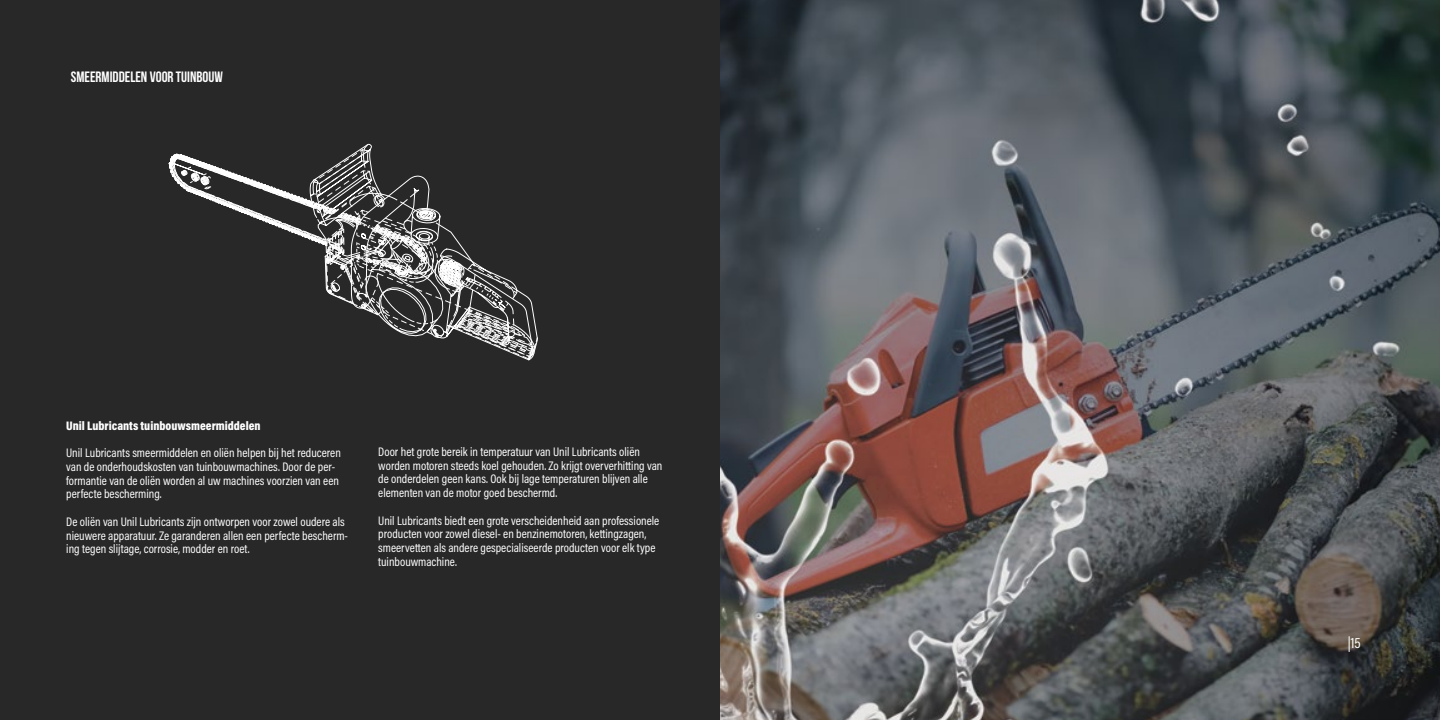
<style>
.page{position:relative;width:1440px;height:720px;background:#fff}
.page>*{position:absolute;margin:0;border:0;box-sizing:border-box;transform-origin:0 0}
.t1{font:15px "Bebas Neue";color:#fff}
.t2{font:15px "Acumin Pro Cond";color:#fff}
.t3{font:12.5px/13.8px "Acumin Pro Cond";color:#fff}
.t4{font:900 12.5px "Acumin Pro Cond";color:#fff}
</style>
<div class="page">
<img style="left:720px;top:0;width:720px;height:720px">
<div style="left:0;top:0;width:720px;height:720px;background:#292829"></div>
<svg style="left:169px;top:145px;width:368px;height:214px"></svg>
<svg style="left:191px;top:164px;width:317px;height:159px"></svg>
<p class="t1" style="left:71px;top:69px;width:154px">SMEERMIDDELEN VOOR TUINBOUW</p>
<p class="t4" style="left:66px;top:417px;width:196px">Unil Lubricants tuinbouwsmeermiddelen</p>
<p class="t3" style="left:66px;top:446px;width:276px">Unil Lubricants smeermiddelen en oliën helpen bij het reduceren van de onderhoudskosten van tuinbouwmachines. Door de per&shy;formantie van de oliën worden al uw machines voorzien van een perfecte bescherming.</p>
<p class="t3" style="left:66px;top:514px;width:283px">De oliën van Unil Lubricants zijn ontworpen voor zowel oudere als nieuwere apparatuur. Ze garanderen allen een perfecte bescherm&shy;ing tegen slijtage, corrosie, modder en roet.</p>
<p class="t3" style="left:378px;top:444px;width:286px">Door het grote bereik in temperatuur van Unil Lubricants oliën worden motoren steeds koel gehouden. Zo krijgt oververhitting van de onderdelen geen kans. Ook bij lage temperaturen blijven alle elementen van de motor goed beschermd.</p>
<p class="t3" style="left:378px;top:513px;width:283px">Unil Lubricants biedt een grote verscheidenheid aan professionele producten voor zowel diesel- en benzinemotoren, kettingzagen, smeervetten als andere gespecialiseerde producten voor elk type tuinbouwmachine.</p>
<p class="t2" style="left:1348px;top:633px;width:15px">|15</p>
</div>
